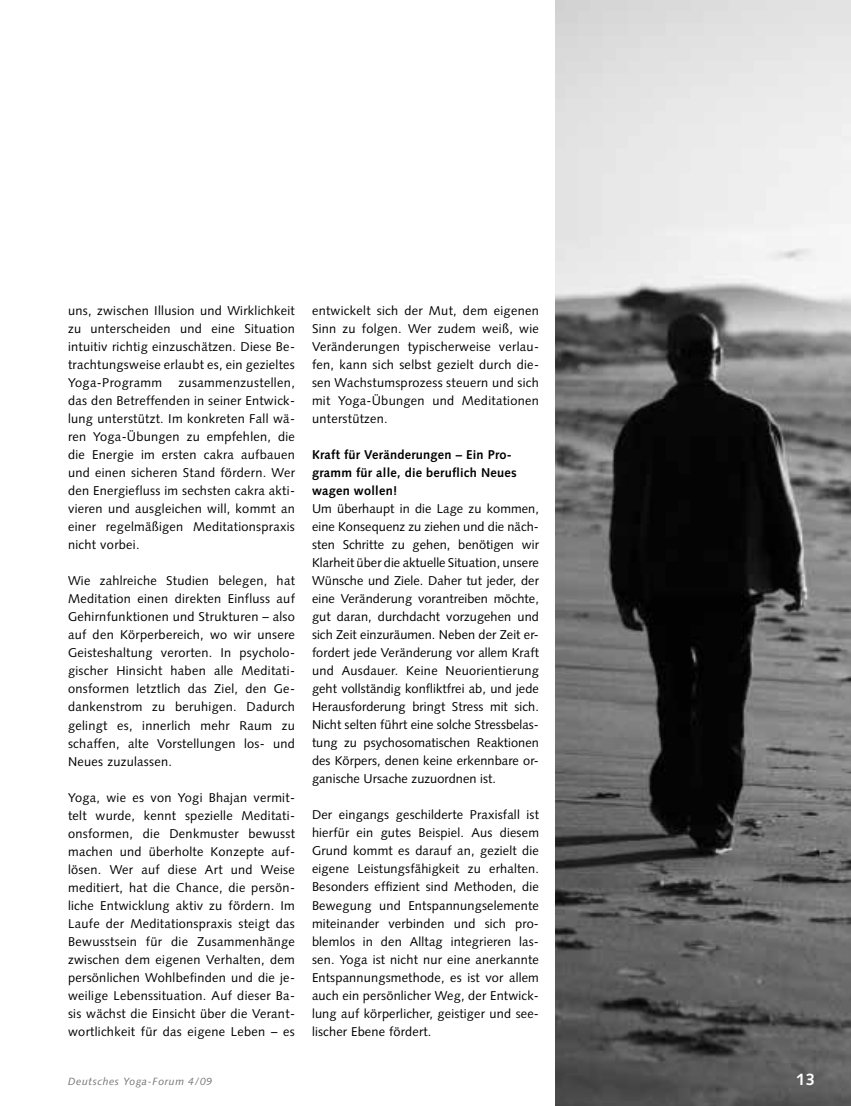
<style>
.page{position:relative;width:851px;height:1106px;background:#fff}
.page>*{position:absolute;margin:0;border:0;box-sizing:border-box;transform-origin:0 0}
.t1{font:700 16.5px "Syntax BDY";color:#fff}
.t2{font:12.75px/18px "Syntax BDY";letter-spacing:.005em;color:#000;text-align:justify}
.t3{font:700 12.75px/18px "Syntax BDY";letter-spacing:.02em;color:#000}
.t4{font:italic 10.5px "Syntax BDY";letter-spacing:.06em;color:#707172}
</style>
<div class="page">
<img style="left:556px;top:0;width:294px;height:1106px">
<p class="t2" style="left:68px;top:302px;width:228px">uns, zwischen Illusion und Wirklichkeit zu unterscheiden und eine Situation intuitiv richtig einzuschätzen. Diese Be&shy;trachtungsweise erlaubt es, ein gezieltes Yoga-Programm</p>
<p class="t2" style="left:68px;top:374px;width:228px;text-indent:110px">zusammenzustellen, das den Betreffenden in seiner Entwick&shy;lung unterstützt. Im konkreten Fall wä&shy;ren Yoga-Übungen zu empfehlen, die die Energie im ersten cakra aufbauen und einen sicheren Stand fördern. Wer den Energiefluss im sechsten cakra akti&shy;vieren und ausgleichen will, kommt an einer regelmäßigen Meditationspraxis nicht vorbei.</p>
<p class="t2" style="left:68px;top:572px;width:228px">Wie zahlreiche Studien belegen, hat Meditation einen direkten Einfluss auf Gehirnfunktionen und Strukturen – also auf den Körperbereich, wo wir unsere Geisteshaltung verorten. In psycholo&shy;gischer Hinsicht haben alle Meditati&shy;onsformen letztlich das Ziel, den Ge&shy;dankenstrom zu beruhigen. Dadurch gelingt es, innerlich mehr Raum zu schaffen, alte Vorstellungen los- und Neues zuzulassen.</p>
<p class="t2" style="left:68px;top:788px;width:228px">Yoga, wie es von Yogi Bhajan vermit&shy;telt wurde, kennt spezielle Meditati&shy;onsformen, die Denkmuster bewusst machen und überholte Konzepte auf&shy;lösen. Wer auf diese Art und Weise meditiert, hat die Chance, die persön&shy;liche Entwicklung aktiv zu fördern. Im Laufe der Meditationspraxis steigt das Bewusstsein für die Zusammenhänge zwischen dem eigenen Verhalten, dem persönlichen Wohlbefinden und die je&shy;weilige Lebenssituation. Auf dieser Ba&shy;sis wächst die Einsicht über die Verant&shy;wortlichkeit für das eigene Leben – es</p>
<p class="t4" style="left:68px;top:1074px;width:146px">Deutsches Yoga-Forum 4/09</p>
<p class="t2" style="left:312px;top:302px;width:228px">entwickelt sich der Mut, dem eigenen Sinn zu folgen. Wer zudem weiß, wie Veränderungen typischerweise verlau&shy;fen, kann sich selbst gezielt durch die&shy;sen Wachstumsprozess steuern und sich mit Yoga-Übungen und Meditationen unterstützen.</p>
<p class="t3" style="left:312px;top:446px;width:206px">Kraft für Veränderungen – Ein Pro&shy;gramm für alle, die beruflich Neues wagen wollen!</p>
<p class="t2" style="left:312px;top:500px;width:228px;text-align:left">Um überhaupt in die Lage zu kommen, eine Konsequenz zu ziehen und die näch&shy;sten Schritte zu gehen, benötigen wir Klarheit über die aktuelle Situation, unsere Wünsche und Ziele. Daher tut jeder, der eine Veränderung vorantreiben möchte, gut daran, durchdacht vorzugehen und sich Zeit einzuräumen. Neben der Zeit er&shy;fordert jede Veränderung vor allem Kraft und Ausdauer. Keine Neuorientierung geht vollständig konfliktfrei ab, und jede Herausforderung bringt Stress mit sich.<br>Nicht selten führt eine solche Stressbelas&shy;tung zu psychosomatischen Reaktionen des Körpers, denen keine erkennbare or&shy;ganische Ursache zuzuordnen ist.</p>
<p class="t2" style="left:312px;top:806px;width:228px">Der eingangs geschilderte Praxisfall ist hierfür ein gutes Beispiel. Aus diesem Grund kommt es darauf an, gezielt die eigene Leistungsfähigkeit zu erhalten.<br>Besonders effizient sind Methoden, die Bewegung und Entspannungselemente miteinander verbinden und sich pro&shy;blemlos in den Alltag integrieren las&shy;sen. Yoga ist nicht nur eine anerkannte Entspannungsmethode, es ist vor allem auch ein persönlicher Weg, der Entwick&shy;lung auf körperlicher, geistiger und see&shy;lischer Ebene fördert.</p>
<p class="t1" style="left:796px;top:1069px;width:20px">13</p>
</div>
